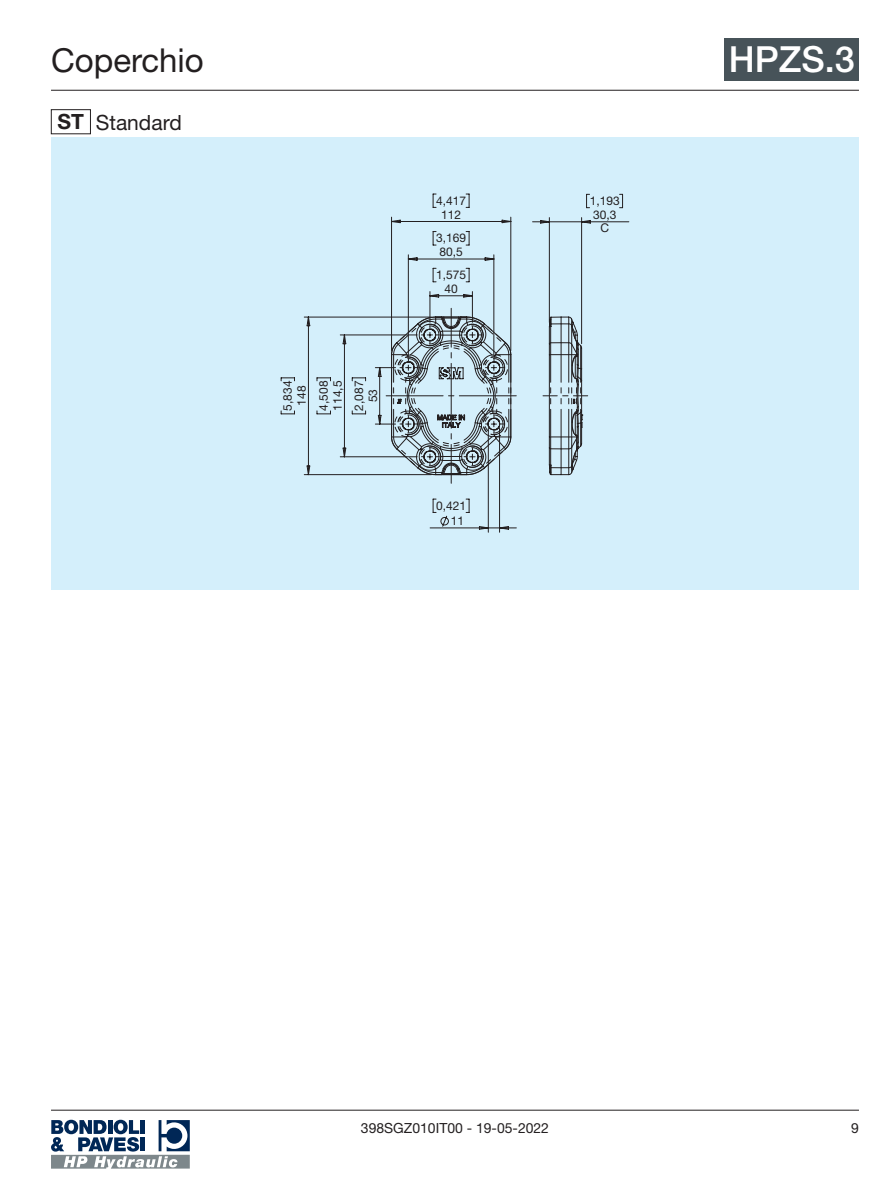
<style>
.page{position:relative;width:893px;height:1191px;background:#fff}
.page>*{position:absolute;margin:0;border:0;box-sizing:border-box;transform-origin:0 0}
.t1{font:500 36px "Helvetica Neue LT Std";color:#fff}
.t2{font:33px "Helvetica Neue LT Std";color:#231f20}
.t3{font:21px "Helvetica Neue LT Std";color:#231f20}
.t4{font:13.95px "Helvetica Neue LT Std";color:#231f20}
.t5{font:12px/14px "Helvetica Neue LT Std";color:#231f20;text-align:center}
.s1{font-weight:700}
</style>
<div class="page">
<hr style="left:51px;top:90px;width:808px;height:1px;background:#231f20">
<hr style="left:51px;top:1109px;width:808px;height:1px;background:#231f20">
<svg style="left:51px;top:1119px;width:139px;height:49px"></svg>
<div style="left:724px;top:38px;width:135px;height:43px;background:#475359"></div>
<div style="left:51px;top:109px;width:40px;height:25px;border:1px solid #231f20"></div>
<div style="left:51px;top:137px;width:808px;height:452px;background:#d4effb"></div>
<svg style="left:281px;top:194px;width:236px;height:338px"></svg>
<svg style="left:532px;top:194px;width:97px;height:281px"></svg>
<h2 class="t2" style="left:51px;top:41px;width:154px">Coperchio</h2>
<h1 class="t1" style="left:729px;top:38px;width:128px">HPZS.3</h1>
<h3 class="t3" style="left:58px;top:110px;width:126px"><span class="s1">ST</span> Standard</h3>
<p class="t5" style="left:316px;top:411px;width:31px;text-align:left;rotate:-90deg">4,508<br>114,5</p>
<p class="t5" style="left:280px;top:411px;width:31px;rotate:-90deg">5,834<br>148</p>
<p class="t5" style="left:352px;top:411px;width:31px;rotate:-90deg">2,087<br>53</p>
<p class="t5" style="left:436px;top:193px;width:31px">4,417<br>112</p>
<p class="t5" style="left:436px;top:231px;width:31px;text-align:left">3,169<br>80,5</p>
<p class="t5" style="left:436px;top:268px;width:31px">1,575<br>40</p>
<p class="t5" style="left:436px;top:497px;width:31px;line-height:15.5px;text-align:right">0,421<br>11</p>
<p class="t5" style="left:590px;top:194px;width:31px">1,193<br>30,3<br>C</p>
<p class="t4" style="left:361px;top:1119px;width:190px">398SGZ010IT00 - 19-05-2022</p>
<p class="t4" style="left:851px;top:1119px;width:9px">9</p>
</div>
